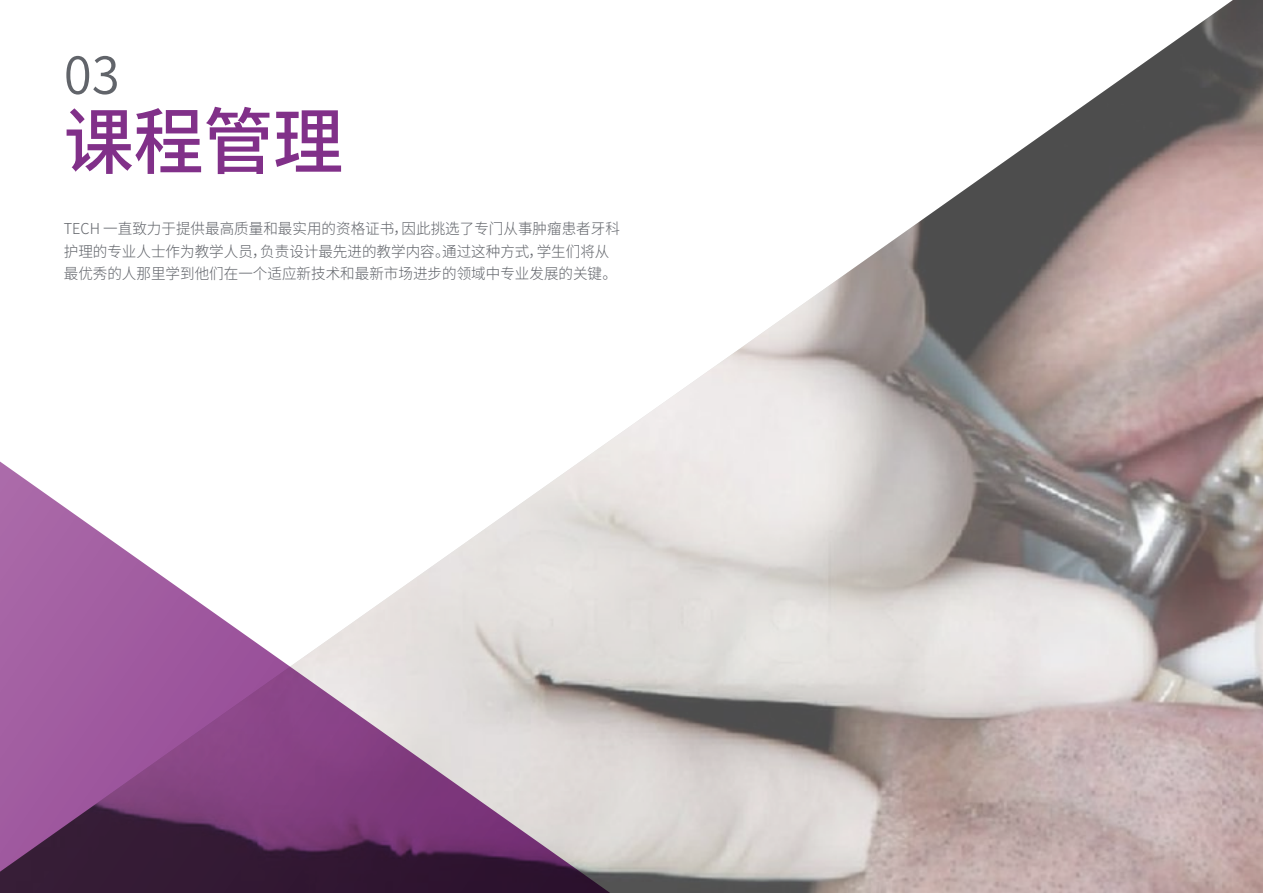
<style>
.page{position:relative;width:1263px;height:893px;background:#fff}
.page>*{position:absolute;margin:0;border:0;box-sizing:border-box;transform-origin:0 0}
.t1{font:500 72px "Source Han Sans CN";color:#813089}
.t2{font:52.5px "Source Han Sans CN";color:#61646a}
.t3{font:300 15px/22.5px "Source Han Sans CN";color:#61646a}
</style>
<div class="page">
<img style="left:602px;top:0;width:661px;height:893px">
<svg style="left:0;top:446px;width:640px;height:447px"></svg>
<h2 class="t2" style="left:64px;top:45px;width:57px">03</h2>
<h1 class="t1" style="left:64px;top:101px;width:281px">课程管理</h1>
<p class="t3" style="left:64px;top:218px;width:558px">TECH 一直致力于提供最高质量和最实用的资格证书，因此挑选了专门从事肿瘤患者牙科护理的专业人士作为教学人员，负责设计最先进的教学内容。通过这种方式，学生们将从最优秀的人那里学到他们在一个适应新技术和最新市场进步的领域中专业发展的关键。</p>
</div>
